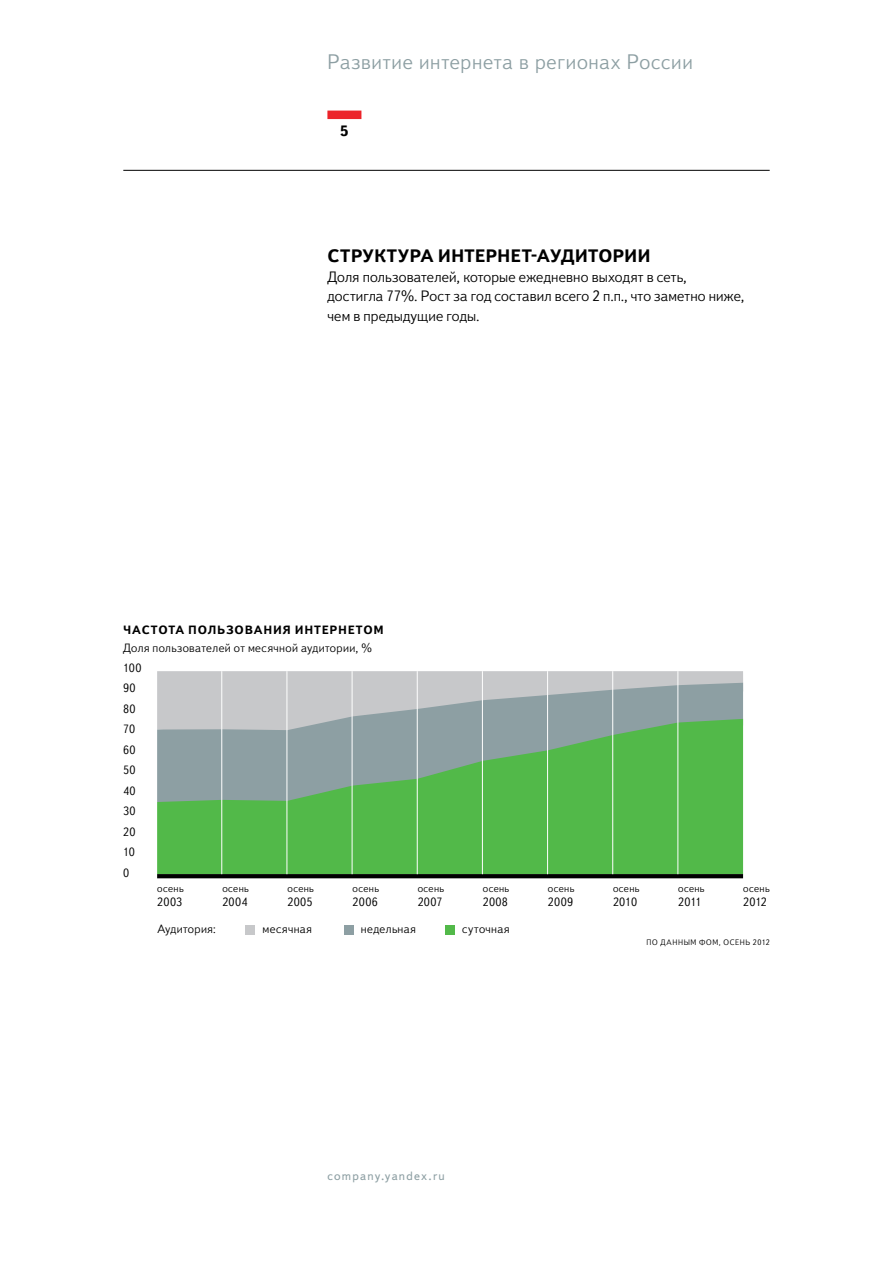
<style>
.page{position:relative;width:893px;height:1263px;background:#fff}
.page>*{position:absolute;margin:0;border:0;box-sizing:border-box;transform-origin:0 0}
.t1{font:300 21px "Textbook New";letter-spacing:.035em;color:#8d9fa3}
.t2{font:700 18px "Textbook New";letter-spacing:.01em;color:#000}
.t3{font:300 15px/19.5px "Textbook New";letter-spacing:.01em;color:#000}
.t4{font:700 15px "Textbook New";color:#000}
.t5{font:300 12px/20.5px "Textbook New";letter-spacing:.025em;color:#000}
.t6{font:700 12px "Textbook New";letter-spacing:.06em;color:#000}
.t7{font:12px "Textbook New";letter-spacing:.1em;color:#8d9fa3}
.t8{font:300 10.5px "Textbook New";letter-spacing:.035em;color:#000}
.t9{font:300 7.95px "Textbook New";letter-spacing:.05em;color:#000}
</style>
<div class="page">
<div style="left:327px;top:111px;width:34px;height:8px;background:#ec2329"></div>
<hr style="left:123px;top:170px;width:647px;height:1px;background:#000">
<svg style="left:157px;top:671px;width:586px;height:12px;background:#c7c8ca"></svg>
<svg style="left:157px;top:683px;width:586px;height:36px;background:#afb7b9"></svg>
<svg style="left:157px;top:719px;width:586px;height:155px;background:#65b265"></svg>
<svg style="left:157px;top:874px;width:586px;height:4px;background:#040504"></svg>
<hr style="left:221px;top:671px;width:1px;height:203px;background:#fff">
<hr style="left:287px;top:671px;width:1px;height:203px;background:#fff">
<hr style="left:352px;top:671px;width:1px;height:203px;background:#fff">
<hr style="left:417px;top:671px;width:1px;height:203px;background:#fff">
<hr style="left:482px;top:671px;width:1px;height:203px;background:#fff">
<hr style="left:547px;top:671px;width:1px;height:203px;background:#fff">
<hr style="left:612px;top:671px;width:1px;height:203px;background:#fff">
<hr style="left:677px;top:671px;width:1px;height:203px;background:#fff">
<div style="left:245px;top:925px;width:10px;height:10px;background:#c7c8ca"></div>
<div style="left:344px;top:925px;width:9px;height:10px;background:#8d9fa3"></div>
<div style="left:446px;top:925px;width:9px;height:10px;background:#52b949"></div>
<h1 class="t1" style="left:327px;top:49px;width:367px">Развитие интернета в регионах России</h1>
<p class="t4" style="left:340px;top:122px;width:10px">5</p>
<h2 class="t2" style="left:327px;top:245px;width:325px">Структура интернет-аудитории</h2>
<p class="t3" style="left:327px;top:267px;width:418px">Доля пользователей, которые ежедневно выходят в сеть, достигла 77%. Рост за год составил всего 2 п.п., что заметно ниже, чем в предыдущие годы.</p>
<p class="t6" style="left:123px;top:622px;width:262px">Частота пользования интернетом</p>
<p class="t5" style="left:123px;top:638px;width:250px">Доля пользователей от месячной аудитории, %</p>
<p class="t5" style="left:123px;top:657px;width:20px">100<br>90<br>80<br>70<br>60<br>50<br>40<br>30<br>20<br>10<br>0</p>
<p class="t8" style="left:157px;top:882px;width:28px">осень</p>
<p class="t5" style="left:157px;top:891px;width:27px">2003</p>
<p class="t8" style="left:222px;top:882px;width:28px">осень</p>
<p class="t5" style="left:222px;top:891px;width:27px">2004</p>
<p class="t8" style="left:288px;top:882px;width:28px">осень</p>
<p class="t5" style="left:288px;top:891px;width:27px">2005</p>
<p class="t8" style="left:353px;top:882px;width:28px">осень</p>
<p class="t5" style="left:353px;top:891px;width:27px">2006</p>
<p class="t8" style="left:418px;top:882px;width:28px">осень</p>
<p class="t5" style="left:418px;top:891px;width:26px">2007</p>
<p class="t8" style="left:483px;top:882px;width:28px">осень</p>
<p class="t5" style="left:483px;top:891px;width:27px">2008</p>
<p class="t5" style="left:157px;top:919px;width:60px">Аудитория:</p>
<p class="t5" style="left:262px;top:919px;width:51px">месячная</p>
<p class="t5" style="left:361px;top:919px;width:57px">недельная</p>
<p class="t5" style="left:462px;top:919px;width:49px">суточная</p>
<p class="t8" style="left:548px;top:882px;width:28px">осень</p>
<p class="t5" style="left:548px;top:891px;width:27px">2009</p>
<p class="t8" style="left:613px;top:882px;width:28px">осень</p>
<p class="t5" style="left:613px;top:891px;width:26px">2010</p>
<p class="t8" style="left:678px;top:882px;width:28px">осень</p>
<p class="t5" style="left:678px;top:891px;width:25px">2011</p>
<p class="t8" style="left:743px;top:882px;width:28px">осень</p>
<p class="t5" style="left:743px;top:891px;width:25px">2012</p>
<p class="t9" style="left:646px;top:937px;width:21px">По данн</p>
<p class="t9" style="left:684px;top:937px;width:23px">ым фом</p>
<p class="t9" style="left:719px;top:937px;width:53px">, осен ь 2012</p>
<p class="t7" style="left:327px;top:1168px;width:119px">company.yandex.ru</p>
</div>
